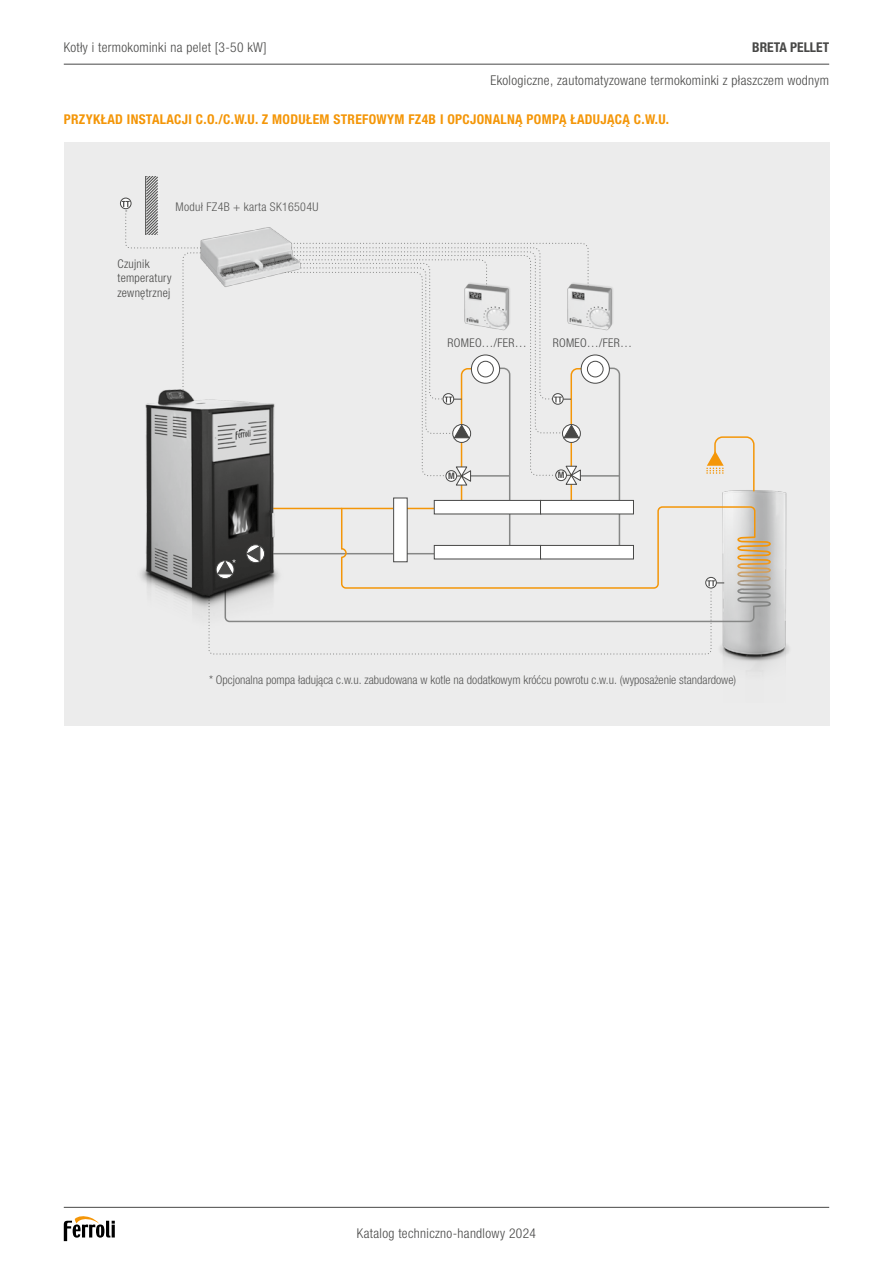
<style>
.page{position:relative;width:893px;height:1263px;background:#fff}
.page>*{position:absolute;margin:0;border:0;box-sizing:border-box;transform-origin:0 0}
.t1{font:300 condensed 13.5px "Helvetica Neue LTW1 G";letter-spacing:.025em;color:#484847}
.t2{font:700 condensed 13.5px "Helvetica Neue LTW1 G";letter-spacing:.025em;color:#f49608}
.t3{font:700 condensed 13.5px "Helvetica Neue LTW1 G";color:#484847}
.t4{font:300 condensed 12px "Helvetica Neue LTW1 G";color:#565655}
.t5{font:300 condensed 12px/14.4px "Helvetica Neue LTW1 G";letter-spacing:.025em;color:#484847}
.t6{font:300 condensed 12px "Helvetica Neue LTW1 G";letter-spacing:.025em;color:#565655}
.t7{font:300 condensed 12px "Helvetica Neue LTW1 G";color:#fff}
.t8{font:700 condensed 9px "Helvetica Neue LTW1 G";color:#484847}
</style>
<div class="page">
<div style="left:64px;top:142px;width:765px;height:583px;background:#ececec"></div>
<img style="left:723px;top:490px;width:66px;height:182px">
<div style="left:120px;top:198px;width:11px;height:11px;border:1px solid #484847;border-radius:50%"></div>
<svg style="left:122px;top:177px;width:649px;height:478px"></svg>
<img style="left:195px;top:217px;width:112px;height:72px">
<hr style="left:64px;top:1207px;width:765px;height:1px;background:#484847">
<svg style="left:64px;top:1216px;width:51px;height:25px"></svg>
<hr style="left:64px;top:64px;width:765px;height:1px;background:#484847">
<p class="t1" style="left:64px;top:40px;width:204px">Kotły i termokominki na pelet [3-50 kW]</p>
<p class="t3" style="left:752px;top:39px;width:78px">BRETA PELLET</p>
<p class="t1" style="left:490px;top:72px;width:340px">Ekologiczne, zautomatyzowane termokominki z płaszczem wodnym</p>
<p class="t2" style="left:64px;top:112px;width:607px">PRZYKŁAD INSTALACJI C.O./C.W.U. Z MODUŁEM STREFOWYM FZ4B I OPCJONALNĄ POMPĄ ŁADUJĄCĄ C.W.U.</p>
<p class="t6" style="left:176px;top:200px;width:144px">Moduł FZ4B + karta SK16504U</p>
<p class="t5" style="left:117px;top:257px;width:56px">Czujnik temperatury zewnętrznej</p>
<p class="t5" style="left:448px;top:336px;width:81px">ROMEO…/FER…</p>
<p class="t5" style="left:553px;top:336px;width:81px">ROMEO…/FER…</p>
<p class="t7" style="left:232px;top:556px;width:6px">*</p>
<p class="t8" style="left:448px;top:471px;width:8px">M</p>
<p class="t8" style="left:558px;top:470px;width:8px">M</p>
<p class="t4" style="left:209px;top:673px;width:529px">* Opcjonalna pompa ładująca c.w.u. zabudowana w kotle na dodatkowym króćcu powrotu c.w.u. (wyposażenie standardowe)</p>
<p class="t1" style="left:357px;top:1225px;width:181px">Katalog techniczno-handlowy 2024</p>
</div>
